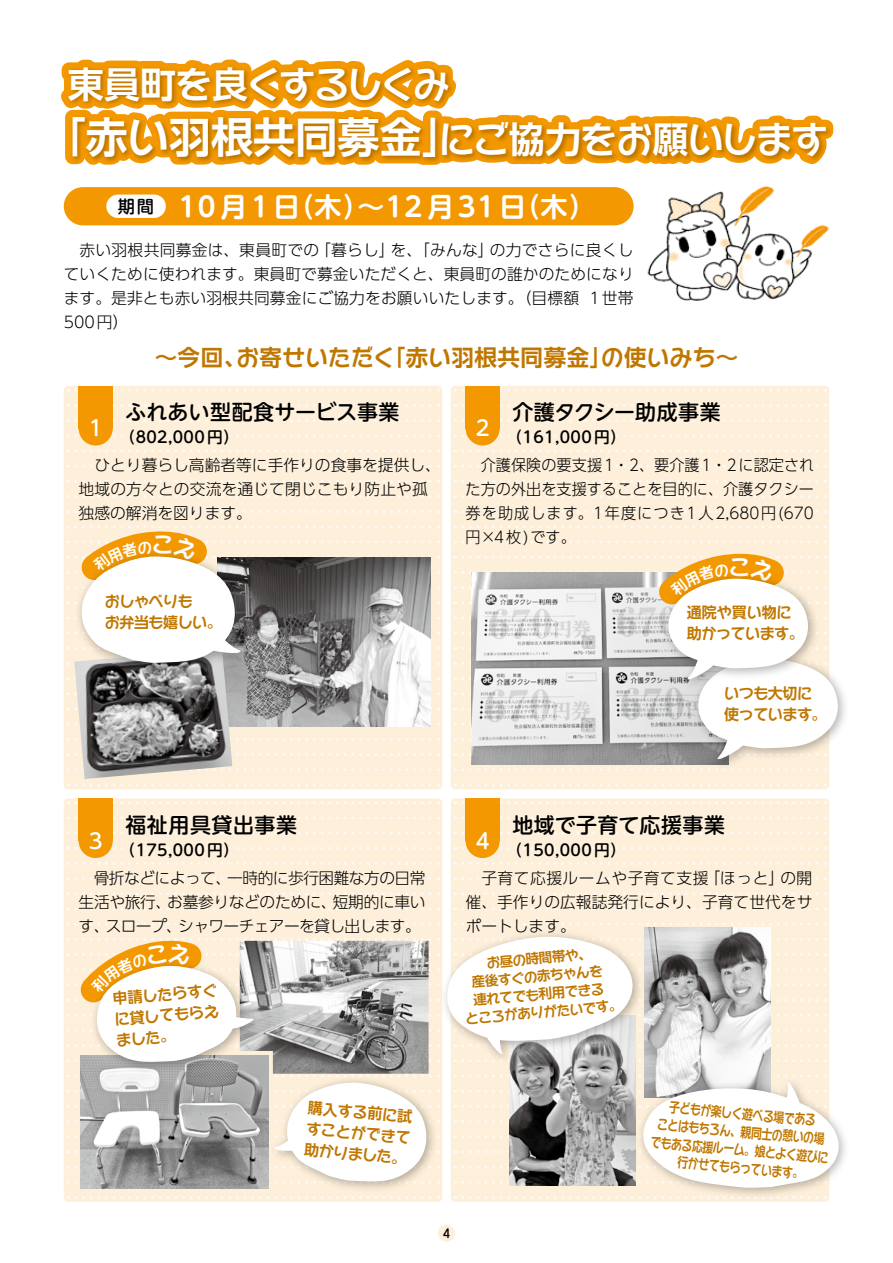
<style>
.page{position:relative;width:893px;height:1263px;background:#fff}
.page>*{position:absolute;margin:0;border:0;box-sizing:border-box;transform-origin:0 0}
.t1{font:700 42px "UD Shin Go Pro De";letter-spacing:.005em;color:#fff}
.t2{font:700 36px "Happy N Std De";letter-spacing:-.08em;color:#fff}
.t3{font:700 27px "UD Shin M Go Pro De";letter-spacing:.14em;color:#fff}
.t4{font:700 22.5px "UD Shin Go Pro De";letter-spacing:.025em;color:#c07700}
.t5{font:500 21px "UD Shin M Go Pro";letter-spacing:.025em;color:#000}
.t6{font:500 21px "UD Shin M Go Pro";letter-spacing:.005em;color:#000}
.t7{font:500 21px "UD Shin M Go Pro";color:#000}
.t8{font:500 21px "UD Shin M Go Pro";color:#fff}
.t9{font:500 17.25px "UD Shin M Go Pro";color:#000}
.t10{font:300 15.75px/24px "UD Shin Go Pro";color:#000;text-align:justify}
.t11{font:300 15.75px/24px "UD Shin Go Pro";color:#000;text-align:justify;scale:.96 1}
.t12{font:500 15.75px "UD Shin M Go Pro";letter-spacing:.025em;color:#000}
.t13{font:700 15px/21px "Happy N Std De";letter-spacing:-.03em;color:#c07700}
.t14{font:700 15px "UD Shin Go Pro De";color:#c07700}
.t15{font:700 13.5px/18px "Happy N Std De";color:#c07700;text-align:center;scale:.8 1}
.t16{font:700 13.5px/18px "Happy N Std De";color:#c07700;text-align:center}
.t17{font:700 13.5px "UD Shin Go Pro De";color:#c07700}
.t18{font:500 12px "Jun 34 Pro";color:#000}
.s1{font-family:"UD Shin Go Pro De"}
.s2{font-family:"Happy N Std De"}
.s3{font-family:"Happy N Std De";font-size:36px}
.s4{font-size:36px}
</style>
<div class="page">
<div style="left:438px;top:1225px;width:17px;height:17px;background:#fdefd9;border-radius:50%"></div>
<div style="left:64px;top:386px;width:378px;height:403px;background:#fdefd9;border-radius:4px"></div>
<div style="left:451px;top:386px;width:378px;height:403px;background:#fdefd9;border-radius:4px"></div>
<svg style="left:76px;top:389px;width:363px;height:3px"></svg>
<svg style="left:76px;top:404px;width:363px;height:3px"></svg>
<svg style="left:76px;top:419px;width:363px;height:3px"></svg>
<svg style="left:76px;top:434px;width:363px;height:3px"></svg>
<svg style="left:76px;top:449px;width:363px;height:3px"></svg>
<svg style="left:76px;top:465px;width:363px;height:3px"></svg>
<svg style="left:76px;top:480px;width:363px;height:3px"></svg>
<svg style="left:76px;top:495px;width:363px;height:3px"></svg>
<svg style="left:236px;top:738px;width:203px;height:3px"></svg>
<svg style="left:236px;top:753px;width:203px;height:3px"></svg>
<svg style="left:236px;top:768px;width:203px;height:3px"></svg>
<svg style="left:76px;top:783px;width:363px;height:3px"></svg>
<svg style="left:463px;top:389px;width:363px;height:3px"></svg>
<svg style="left:463px;top:404px;width:363px;height:3px"></svg>
<svg style="left:463px;top:419px;width:363px;height:3px"></svg>
<svg style="left:463px;top:434px;width:363px;height:3px"></svg>
<svg style="left:463px;top:449px;width:363px;height:3px"></svg>
<svg style="left:463px;top:465px;width:363px;height:3px"></svg>
<svg style="left:463px;top:480px;width:363px;height:3px"></svg>
<svg style="left:463px;top:495px;width:363px;height:3px"></svg>
<svg style="left:463px;top:510px;width:363px;height:3px"></svg>
<svg style="left:463px;top:768px;width:224px;height:3px"></svg>
<svg style="left:463px;top:783px;width:363px;height:3px"></svg>
<div style="left:64px;top:798px;width:378px;height:404px;background:#fdefd9;border-radius:4px"></div>
<div style="left:451px;top:798px;width:378px;height:404px;background:#fdefd9;border-radius:4px"></div>
<svg style="left:76px;top:801px;width:363px;height:3px"></svg>
<svg style="left:76px;top:816px;width:363px;height:3px"></svg>
<svg style="left:76px;top:831px;width:363px;height:3px"></svg>
<svg style="left:76px;top:847px;width:363px;height:3px"></svg>
<svg style="left:76px;top:862px;width:363px;height:3px"></svg>
<svg style="left:76px;top:877px;width:363px;height:3px"></svg>
<svg style="left:76px;top:892px;width:363px;height:3px"></svg>
<svg style="left:76px;top:1196px;width:363px;height:3px"></svg>
<svg style="left:463px;top:801px;width:363px;height:3px"></svg>
<svg style="left:463px;top:816px;width:363px;height:3px"></svg>
<svg style="left:463px;top:831px;width:363px;height:3px"></svg>
<svg style="left:463px;top:847px;width:363px;height:3px"></svg>
<svg style="left:463px;top:862px;width:363px;height:3px"></svg>
<svg style="left:463px;top:877px;width:363px;height:3px"></svg>
<svg style="left:463px;top:892px;width:363px;height:3px"></svg>
<svg style="left:463px;top:907px;width:363px;height:3px"></svg>
<svg style="left:463px;top:923px;width:363px;height:3px"></svg>
<svg style="left:771px;top:938px;width:55px;height:3px"></svg>
<svg style="left:771px;top:953px;width:55px;height:3px"></svg>
<svg style="left:771px;top:968px;width:55px;height:3px"></svg>
<svg style="left:771px;top:983px;width:55px;height:3px"></svg>
<svg style="left:771px;top:999px;width:55px;height:2px"></svg>
<svg style="left:771px;top:1014px;width:55px;height:3px"></svg>
<svg style="left:771px;top:1029px;width:55px;height:3px"></svg>
<svg style="left:771px;top:1044px;width:55px;height:3px"></svg>
<svg style="left:771px;top:1059px;width:55px;height:3px"></svg>
<svg style="left:463px;top:1196px;width:169px;height:3px"></svg>
<div style="left:64px;top:187px;width:570px;height:38px;background:#f39800;border-radius:19px"></div>
<div style="left:106px;top:195px;width:60px;height:23px;background:#fff;border-radius:12px"></div>
<svg style="left:61px;top:59px;width:373px;height:43px"></svg>
<img style="left:63px;top:62px;width:771px;height:103px">
<div style="left:79px;top:386px;width:34px;height:42px;background:#f39800"></div>
<div style="left:79px;top:411px;width:34px;height:34px;background:#f39800;border-radius:50%"></div>
<div style="left:466px;top:386px;width:34px;height:42px;background:#f39800"></div>
<div style="left:466px;top:411px;width:34px;height:34px;background:#f39800;border-radius:50%"></div>
<div style="left:79px;top:798px;width:34px;height:43px;background:#f39800"></div>
<div style="left:79px;top:824px;width:34px;height:34px;background:#f39800;border-radius:50%"></div>
<div style="left:466px;top:798px;width:34px;height:43px;background:#f39800"></div>
<div style="left:466px;top:824px;width:34px;height:34px;background:#f39800;border-radius:50%"></div>
<img style="left:232px;top:665px;width:198px;height:61px">
<img style="left:74px;top:678px;width:158px;height:101px">
<img style="left:272px;top:1062px;width:157px;height:10px">
<img style="left:80px;top:1062px;width:183px;height:126px">
<img style="left:74px;top:665px;width:182px;height:13px">
<img style="left:263px;top:1072px;width:177px;height:117px">
<svg style="left:76px;top:1074px;width:363px;height:110px"></svg>
<img style="left:647px;top:185px;width:182px;height:116px">
<img style="left:687px;top:684px;width:158px;height:87px">
<img style="left:86px;top:1062px;width:183px;height:15px">
<img style="left:509px;top:1069px;width:126px;height:5px">
<img style="left:645px;top:928px;width:126px;height:143px">
<img style="left:632px;top:1071px;width:197px;height:131px">
<svg style="left:463px;top:1074px;width:383px;height:114px"></svg>
<img style="left:439px;top:927px;width:208px;height:142px">
<svg style="left:447px;top:936px;width:191px;height:126px"></svg>
<svg style="left:68px;top:510px;width:371px;height:155px"></svg>
<svg style="left:68px;top:907px;width:371px;height:155px"></svg>
<svg style="left:463px;top:525px;width:375px;height:236px"></svg>
<h2 class="t2" style="left:68px;top:57px;width:383px"><span class="s1">東員町</span>を<span class="s1">良</span>くするしくみ</h2>
<h1 class="t1" style="left:44px;top:103px;width:785px">「赤<span class="s2">い</span>羽根共同募金」<span class="s3">にご</span><span class="s4">協力</span><span class="s3">をお</span><span class="s4">願</span><span class="s3">いします</span></h1>
<p class="t9" style="left:118px;top:192px;width:38px">期間</p>
<h3 class="t3" style="left:179px;top:185px;width:419px">10月1日（木）～12 月31日（木）</h3>
<p class="t10" style="left:64px;top:238px;width:571px">　赤い羽根共同募金は、東員町での「暮らし」を、「みんな」の力でさらに良くしていくために使われます。東員町で募金いただくと、東員町の誰かのためになります。是非とも赤い羽根共同募金にご協力をお願いいたします。（目標額 1世帯500円）</p>
<h3 class="t4" style="left:155px;top:339px;width:585px">～今回、<span class="s2">お</span>寄<span class="s2">せいただく</span>「赤<span class="s2">い</span>羽根共同募金」<span class="s2">の</span>使<span class="s2">いみち</span>～</h3>
<h3 class="t6" style="left:125px;top:395px;width:276px">ふれあい型配食サービス事業</h3>
<p class="t12" style="left:120px;top:425px;width:121px">（802,000円）</p>
<p class="t10" style="left:79px;top:453px;width:364px;text-align:left">　ひとり暮らし高齢者等に手作りの食事を提供し、地域の方々との交流を通じて閉じこもり防止や孤独感の解消を図ります。</p>
<h3 class="t7" style="left:512px;top:395px;width:210px">介護タクシー助成事業</h3>
<p class="t12" style="left:506px;top:425px;width:121px">（161,000円）</p>
<p class="t11" style="left:466px;top:453px;width:365px">　介護保険の要支援1・2、要介護1・2に認定された方の外出を支援することを目的に、介護タクシー券を助成します。1年度につき1人2,680円(670円×4枚)です。</p>
<h3 class="t8" style="left:89px;top:411px;width:11px">1</h3>
<h3 class="t8" style="left:476px;top:411px;width:15px">2</h3>
<p class="t13" style="left:105px;top:589px;width:118px">おしゃべりも<br>お<span class="s1">弁当</span>も<span class="s1">嬉</span>しい<span class="s1">。</span></p>
<p class="t14" style="left:687px;top:600px;width:106px">通院<span class="s2">や</span>買<span class="s2">い</span>物<span class="s2">に</span></p>
<p class="t13" style="left:687px;top:621px;width:118px"><span class="s1">助</span>かっています<span class="s1">。</span></p>
<p class="t13" style="left:724px;top:681px;width:104px">いつも<span class="s1">大切</span>に<span class="s1">使</span>っています<span class="s1">。</span></p>
<h3 class="t5" style="left:512px;top:807px;width:214px">地域で子育て応援事業</h3>
<p class="t12" style="left:506px;top:837px;width:121px">（150,000円）</p>
<p class="t10" style="left:466px;top:865px;width:348px">　子育て応援ルームや子育て支援「ほっと」の開催、手作りの広報誌発行により、子育て世代をサポートします。</p>
<h3 class="t5" style="left:125px;top:807px;width:173px">福祉用具貸出事業</h3>
<p class="t12" style="left:120px;top:837px;width:121px">（175,000円）</p>
<p class="t10" style="left:79px;top:865px;width:348px">　骨折などによって、一時的に歩行困難な方の日常生活や旅行、お墓参りなどのために、短期的に車いす、スロープ、シャワーチェアーを貸し出します。</p>
<h3 class="t8" style="left:89px;top:824px;width:15px">3</h3>
<h3 class="t8" style="left:476px;top:824px;width:15px">4</h3>
<p class="t13" style="left:112px;top:987px;width:106px;text-align:justify;rotate:-5deg"><span class="s1">申請</span>したらすぐに<span class="s1">貸</span>してもらえました<span class="s1">。</span></p>
<p class="t14" style="left:309px;top:1095px;width:106px;rotate:5deg">購入<span class="s2">する</span>前<span class="s2">に</span>試</p>
<p class="t13" style="left:307px;top:1116px;width:106px;rotate:5deg">すことができて<span class="s1">助</span>かりました<span class="s1">。</span></p>
<p class="t17" style="left:486px;top:952px;width:107px;rotate:-5deg"><span class="s2">お</span>昼<span class="s2">の</span>時間帯<span class="s2">や</span>、</p>
<p class="t16" style="left:461px;top:972px;width:159px;rotate:-5deg"><span class="s1">産後</span>すぐの<span class="s1">赤</span>ちゃんを<br><span class="s1">連</span>れてでも<span class="s1">利用</span>できる<br>ところがありがたいです<span class="s1">。</span></p>
<p class="t18" style="left:443px;top:1224px;width:9px">4</p>
<p class="t15" style="left:654px;top:1095px;width:225px;rotate:5deg"><span class="s1">子</span>どもが<span class="s1">楽</span>しく<span class="s1">遊</span>べる<span class="s1">場</span>である<br>ことはもちろん<span class="s1">、親同士</span>の<span class="s1">憩</span>いの<span class="s1">場</span>でもある<span class="s1">応援</span>ルーム<span class="s1">。娘</span>とよく<span class="s1">遊</span>びに<span class="s1">行</span>かせてもらっています<span class="s1">。</span></p>
</div>
